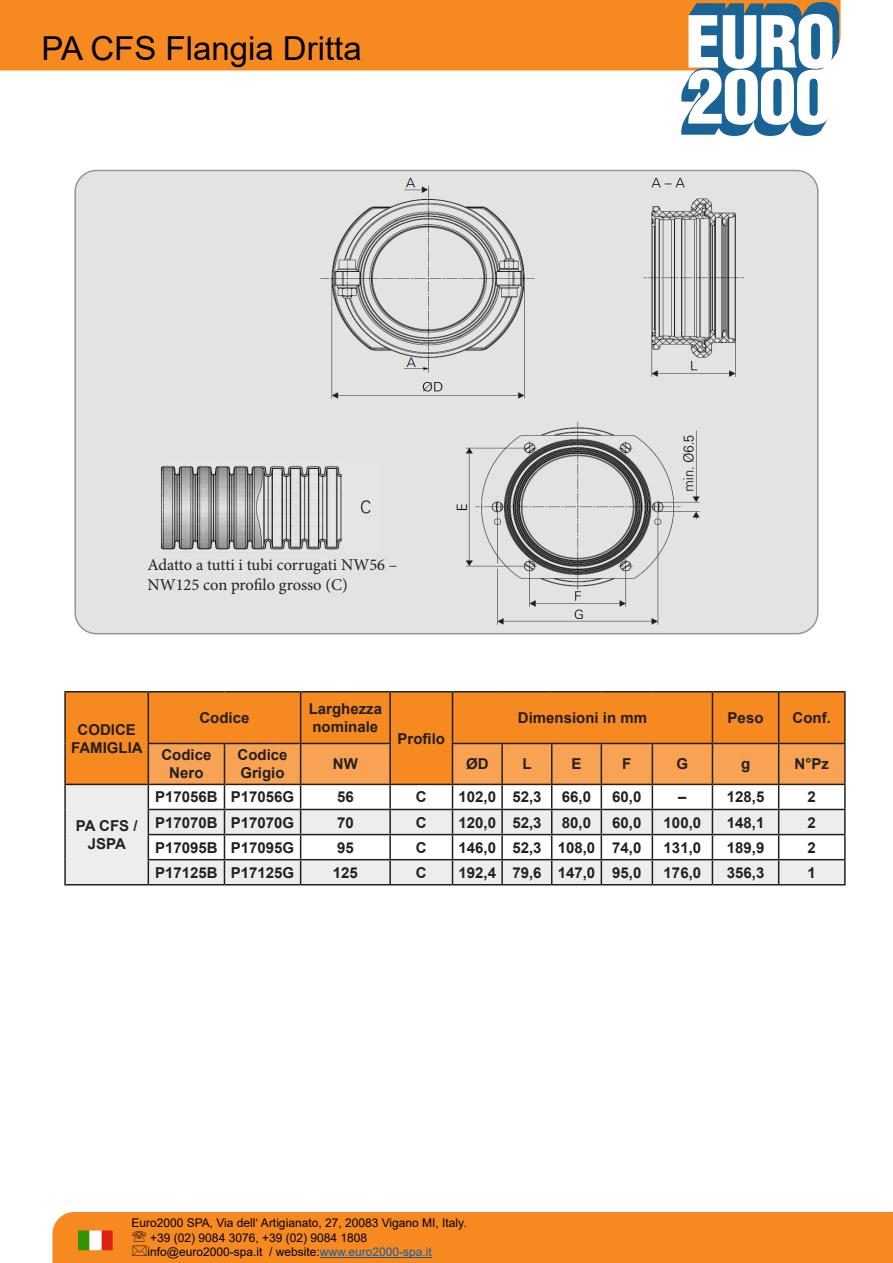
<style>
.page{position:relative;width:893px;height:1263px;background:#fff}
.page>*{position:absolute;margin:0;border:0;box-sizing:border-box;transform-origin:0 0}
.t1{font:33px "Arial";color:#000}
.t2{font:16.5px "Minion Pro";color:#231f20}
.t3{font:700 15px/18px "Arial";color:#231f20;text-align:center}
.t4{font:12px "Arial";color:#000}
.s1{color:#175d9e}
</style>
<div class="page">
<div style="left:0;top:0;width:841px;height:71px;background:#f6891f"></div>
<svg style="left:681px;top:2px;width:158px;height:134px"></svg>
<div style="left:75px;top:170px;width:743px;height:464px;background:#e3e3e3;border-radius:21px"></div>
<img style="left:320px;top:177px;width:424px;height:448px">
<div style="left:74px;top:170px;width:745px;height:464px;border:2px solid #939598;border-radius:21px"></div>
<img style="left:162px;top:463px;width:215px;height:90px">
<div style="left:66px;top:692px;width:778px;height:92px;background:#f6891f"></div>
<div style="left:66px;top:785px;width:82px;height:99px;background:#ededee"></div>
<hr style="left:64px;top:691px;width:84px;height:1px;background:#231f20">
<hr style="left:64px;top:692px;width:2px;height:51px;background:#231f20">
<hr style="left:148px;top:691px;width:76px;height:1px;background:#231f20">
<hr style="left:148px;top:692px;width:1px;height:51px;background:#231f20">
<hr style="left:224px;top:691px;width:77px;height:1px;background:#231f20">
<hr style="left:301px;top:691px;width:89px;height:1px;background:#231f20">
<hr style="left:300px;top:692px;width:1px;height:51px;background:#231f20">
<hr style="left:390px;top:691px;width:62px;height:1px;background:#231f20">
<hr style="left:389px;top:692px;width:2px;height:51px;background:#231f20">
<hr style="left:452px;top:691px;width:50px;height:1px;background:#231f20">
<hr style="left:452px;top:692px;width:1px;height:51px;background:#231f20">
<hr style="left:502px;top:691px;width:50px;height:1px;background:#231f20">
<hr style="left:552px;top:691px;width:49px;height:1px;background:#231f20">
<hr style="left:601px;top:691px;width:51px;height:1px;background:#231f20">
<hr style="left:652px;top:691px;width:60px;height:1px;background:#231f20">
<hr style="left:712px;top:691px;width:67px;height:1px;background:#231f20">
<hr style="left:712px;top:692px;width:1px;height:51px;background:#231f20">
<hr style="left:779px;top:691px;width:67px;height:1px;background:#231f20">
<hr style="left:778px;top:692px;width:1px;height:51px;background:#231f20">
<hr style="left:844px;top:692px;width:2px;height:51px;background:#231f20">
<hr style="left:64px;top:743px;width:2px;height:41px;background:#231f20">
<hr style="left:779px;top:743px;width:67px;height:1px;background:#231f20">
<hr style="left:844px;top:744px;width:2px;height:40px;background:#231f20">
<hr style="left:64px;top:784px;width:84px;height:1px;background:#231f20">
<hr style="left:64px;top:785px;width:2px;height:24px;background:#231f20">
<hr style="left:779px;top:784px;width:67px;height:1px;background:#231f20">
<hr style="left:844px;top:785px;width:2px;height:24px;background:#231f20">
<hr style="left:64px;top:809px;width:2px;height:25px;background:#231f20">
<hr style="left:779px;top:809px;width:67px;height:1px;background:#231f20">
<hr style="left:844px;top:810px;width:2px;height:24px;background:#231f20">
<hr style="left:64px;top:834px;width:2px;height:26px;background:#231f20">
<hr style="left:779px;top:834px;width:67px;height:1px;background:#231f20">
<hr style="left:844px;top:835px;width:2px;height:24px;background:#231f20">
<hr style="left:64px;top:860px;width:2px;height:24px;background:#231f20">
<hr style="left:779px;top:859px;width:67px;height:1px;background:#231f20">
<svg style="left:148px;top:743px;width:697px;height:141px"></svg>
<hr style="left:844px;top:860px;width:2px;height:24px;background:#231f20">
<hr style="left:64px;top:884px;width:84px;height:1px;background:#231f20">
<hr style="left:148px;top:884px;width:76px;height:1px;background:#231f20">
<hr style="left:224px;top:884px;width:77px;height:1px;background:#231f20">
<hr style="left:301px;top:884px;width:89px;height:1px;background:#231f20">
<hr style="left:390px;top:884px;width:62px;height:1px;background:#231f20">
<hr style="left:452px;top:884px;width:50px;height:1px;background:#231f20">
<hr style="left:502px;top:884px;width:50px;height:1px;background:#231f20">
<hr style="left:552px;top:884px;width:49px;height:1px;background:#231f20">
<hr style="left:601px;top:884px;width:51px;height:1px;background:#231f20">
<hr style="left:652px;top:884px;width:60px;height:1px;background:#231f20">
<hr style="left:712px;top:884px;width:67px;height:1px;background:#231f20">
<hr style="left:779px;top:884px;width:67px;height:1px;background:#231f20">
<div style="left:52px;top:1212px;width:841px;height:51px;background:#f6891f"></div>
<p class="t1" style="left:41px;top:26px;width:322px">PA CFS Flangia Dritta</p>
<p class="t2" style="left:147px;top:554px;width:252px">Adatto a tutti i tubi corrugati NW56 –</p>
<p class="t2" style="left:147px;top:573px;width:202px">NW125 con profilo grosso (C)</p>
<p class="t3" style="left:71px;top:720px;width:73px">CODICE<br>FAMIGLIA</p>
<p class="t3" style="left:76px;top:817px;width:63px">PA CFS /<br>JSPA</p>
<p class="t3" style="left:199px;top:709px;width:52px">Codice</p>
<p class="t3" style="left:309px;top:700px;width:75px;text-align:left">Larghezza nominale</p>
<p class="t3" style="left:398px;top:729px;width:49px">Profilo</p>
<p class="t3" style="left:518px;top:709px;width:131px">Dimensioni in mm</p>
<p class="t3" style="left:728px;top:709px;width:37px">Peso</p>
<p class="t3" style="left:793px;top:709px;width:40px">Conf.</p>
<p class="t3" style="left:161px;top:746px;width:52px">Codice<br>Nero</p>
<p class="t3" style="left:238px;top:746px;width:52px;text-align:left">Codice<br>Grigio</p>
<p class="t3" style="left:333px;top:755px;width:26px">NW</p>
<p class="t3" style="left:466px;top:755px;width:24px">ØD</p>
<p class="t3" style="left:522px;top:755px;width:11px">L</p>
<p class="t3" style="left:571px;top:755px;width:12px">E</p>
<p class="t3" style="left:622px;top:755px;width:11px">F</p>
<p class="t3" style="left:677px;top:755px;width:13px">G</p>
<p class="t3" style="left:741px;top:755px;width:11px">g</p>
<p class="t3" style="left:795px;top:755px;width:36px">N°Pz</p>
<p class="t3" style="left:155px;top:788px;width:64px">P17056B</p>
<p class="t3" style="left:231px;top:788px;width:65px">P17056G</p>
<p class="t3" style="left:337px;top:788px;width:18px">56</p>
<p class="t3" style="left:416px;top:788px;width:12px">C</p>
<p class="t3" style="left:459px;top:788px;width:39px">102,0</p>
<p class="t3" style="left:512px;top:788px;width:31px">52,3</p>
<p class="t3" style="left:562px;top:788px;width:31px">66,0</p>
<p class="t3" style="left:612px;top:788px;width:31px">60,0</p>
<p class="t3" style="left:678px;top:788px;width:10px">–</p>
<p class="t3" style="left:727px;top:788px;width:39px">128,5</p>
<p class="t3" style="left:808px;top:788px;width:10px">2</p>
<p class="t3" style="left:155px;top:813px;width:64px">P17070B</p>
<p class="t3" style="left:231px;top:813px;width:65px">P17070G</p>
<p class="t3" style="left:337px;top:813px;width:18px">70</p>
<p class="t3" style="left:416px;top:813px;width:12px">C</p>
<p class="t3" style="left:459px;top:813px;width:39px">120,0</p>
<p class="t3" style="left:512px;top:813px;width:31px">52,3</p>
<p class="t3" style="left:562px;top:813px;width:31px">80,0</p>
<p class="t3" style="left:612px;top:813px;width:31px">60,0</p>
<p class="t3" style="left:664px;top:813px;width:39px">100,0</p>
<p class="t3" style="left:727px;top:813px;width:39px">148,1</p>
<p class="t3" style="left:808px;top:813px;width:10px">2</p>
<p class="t3" style="left:155px;top:838px;width:64px">P17095B</p>
<p class="t3" style="left:231px;top:838px;width:65px">P17095G</p>
<p class="t3" style="left:337px;top:838px;width:18px">95</p>
<p class="t3" style="left:416px;top:838px;width:12px">C</p>
<p class="t3" style="left:459px;top:838px;width:39px">146,0</p>
<p class="t3" style="left:512px;top:838px;width:31px">52,3</p>
<p class="t3" style="left:558px;top:838px;width:39px">108,0</p>
<p class="t3" style="left:612px;top:838px;width:31px">74,0</p>
<p class="t3" style="left:664px;top:838px;width:39px">131,0</p>
<p class="t3" style="left:727px;top:838px;width:39px">189,9</p>
<p class="t3" style="left:808px;top:838px;width:10px">2</p>
<p class="t3" style="left:155px;top:863px;width:64px">P17125B</p>
<p class="t3" style="left:231px;top:863px;width:65px">P17125G</p>
<p class="t3" style="left:333px;top:863px;width:27px">125</p>
<p class="t3" style="left:416px;top:863px;width:12px">C</p>
<p class="t3" style="left:459px;top:863px;width:39px">192,4</p>
<p class="t3" style="left:512px;top:863px;width:31px">79,6</p>
<p class="t3" style="left:558px;top:863px;width:39px">147,0</p>
<p class="t3" style="left:612px;top:863px;width:31px">95,0</p>
<p class="t3" style="left:664px;top:863px;width:39px">176,0</p>
<p class="t3" style="left:727px;top:863px;width:39px">356,3</p>
<p class="t3" style="left:808px;top:863px;width:10px">1</p>
<p class="t4" style="left:131px;top:1215px;width:337px">Euro2000 SPA, Via dell‘ Artigianato, 27, 20083 Vigano MI, Italy.</p>
<p class="t4" style="left:150px;top:1229px;width:218px">+39 (02) 9084 3076, +39 (02) 9084 1808</p>
<p class="t4" style="left:148px;top:1244px;width:286px">info@euro2000-spa.it / website:<span class="s1">www.euro2000-spa.it</span></p>
</div>
